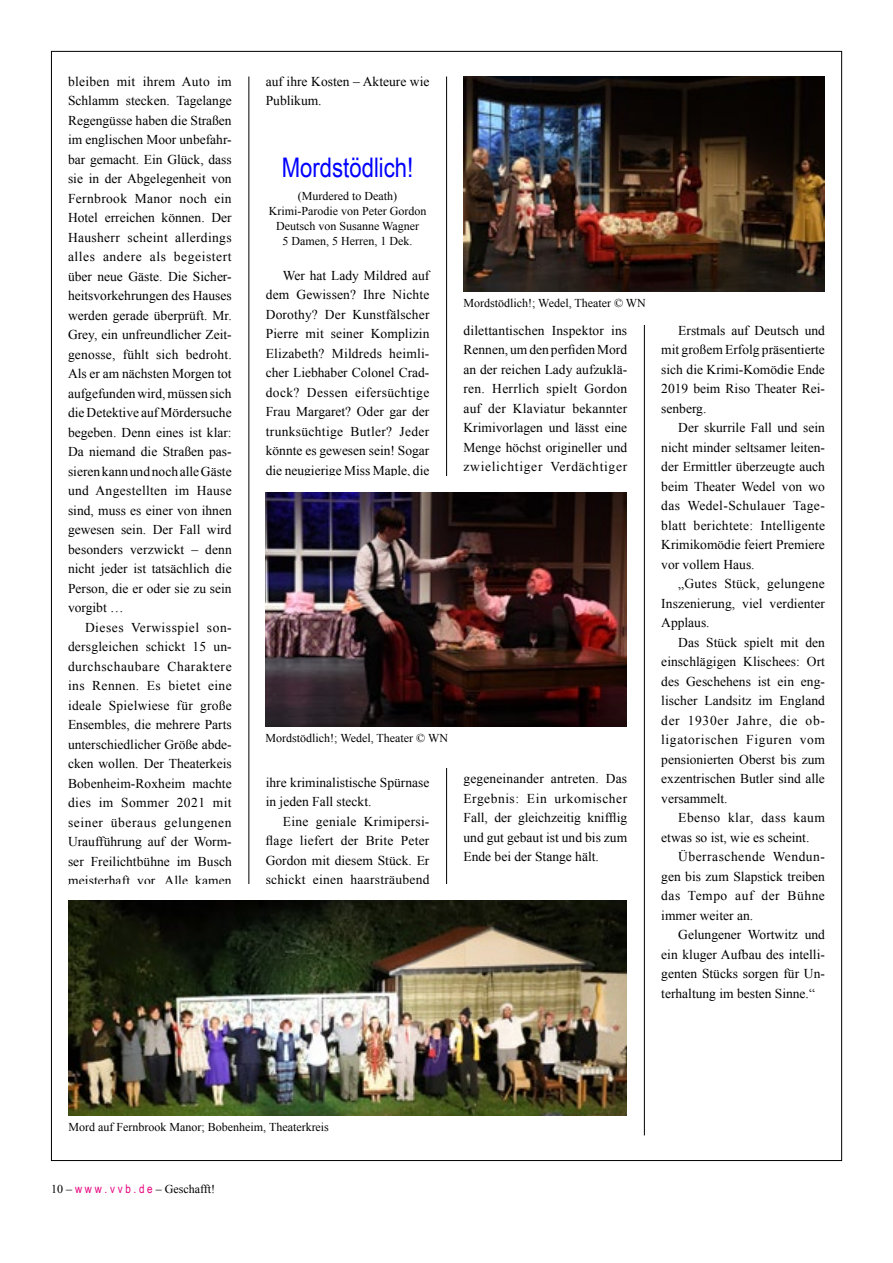
<style>
.page{position:relative;width:893px;height:1263px;background:#fff}
.page>*{position:absolute;margin:0;border:0;box-sizing:border-box;transform-origin:0 0}
._0_Titel{font:27px "Arial Narrow";color:#00f}
._2_Text{font:13.5px/19.5px "Times New Roman";color:#000;text-align:justify}
._2_Untertitel{font:12px/15px "Times New Roman";color:#000;text-align:center}
.Bildlegende{font:12px "Times New Roman";color:#000}
.s1{font-family:"Arial Narrow";color:#e6007d}
</style>
<div class="page">
<hr style="left:248px;top:77px;width:1px;height:1058px;background:#000">
<hr style="left:446px;top:77px;width:1px;height:1058px;background:#000">
<hr style="left:644px;top:77px;width:1px;height:1058px;background:#000">
<div style="left:69px;top:884px;width:558px;height:264px;background:#fff"></div>
<img style="left:69px;top:901px;width:558px;height:214px">
<img style="left:463px;top:77px;width:361px;height:214px">
<div style="left:266px;top:476px;width:361px;height:292px;background:#fff"></div>
<img style="left:266px;top:492px;width:360px;height:234px">
<p class="_2_Text" style="left:68px;top:71px;width:165px">bleiben mit ihrem Auto im Schlamm stecken. Tagelange Regengüsse haben die Straßen im englischen Moor unbefahr&shy;bar gemacht. Ein Glück, dass sie in der Abgelegenheit von Fernbrook Manor noch ein Hotel erreichen können. Der Hausherr scheint allerdings alles andere als begeistert über neue Gäste. Die Sicher&shy;heitsvorkehrungen des Hauses werden gerade überprüft. Mr.<br>Grey, ein unfreundlicher Zeit&shy;genosse, fühlt sich bedroht.<br>Als er am nächsten Morgen tot aufgefunden wird, müssen sich die Detektive auf Mördersuche begeben. Denn eines ist klar:<br>Da niemand die Straßen pas&shy;sieren kann und noch alle Gäste und Angestellten im Hause sind, muss es einer von ihnen gewesen sein. Der Fall wird besonders verzwickt – denn nicht jeder ist tatsächlich die Person, die er oder sie zu sein vorgibt …</p>
<p class="_2_Text" style="left:68px;top:617px;width:165px;text-indent:17px">Dieses Verwisspiel son&shy;dersgleichen schickt 15 un&shy;durchschaubare Charaktere ins Rennen. Es bietet eine ideale Spielwiese für große Ensembles, die mehrere Parts unterschiedlicher Größe abde&shy;cken wollen. Der Theaterkeis Bobenheim-Roxheim machte dies im Sommer 2021 mit seiner überaus gelungenen Uraufführung auf der Worm&shy;ser Freilichtbühne im Busch meisterhaft vor. Alle kamen</p>
<p class="_2_Text" style="left:266px;top:71px;width:165px">auf ihre Kosten – Akteure wie<br>Publikum.</p>
<p class="_0_Titel" style="left:282px;top:148px;width:133px">Mordstödlich!</p>
<p class="_2_Untertitel" style="left:298px;top:189px;width:101px">(Murdered to Death)</p>
<p class="_2_Untertitel" style="left:269px;top:204px;width:159px">Krimi-Parodie von Peter Gordon<br>Deutsch von Susanne Wagner</p>
<p class="_2_Untertitel" style="left:283px;top:234px;width:131px">5 Damen, 5 Herren, 1 Dek.</p>
<p class="_2_Text" style="left:266px;top:265px;width:165px;text-indent:17px">Wer hat Lady Mildred auf dem Gewissen? Ihre Nichte Dorothy? Der Kunstfälscher Pierre mit seiner Komplizin Elizabeth? Mildreds heimli&shy;cher Liebhaber Colonel Crad&shy;dock? Dessen eifersüchtige Frau Margaret? Oder gar der trunksüchtige Butler? Jeder könnte es gewesen sein! Sogar die neugierige Miss Maple, die</p>
<p class="Bildlegende" style="left:266px;top:730px;width:184px">Mordstödlich!; Wedel, Theater © WN</p>
<p class="_2_Text" style="left:266px;top:772px;width:165px">ihre kriminalistische Spürnase in jeden Fall steckt.</p>
<p class="_2_Text" style="left:266px;top:811px;width:165px;text-indent:17px">Eine geniale Krimipersi&shy;flage liefert der Brite Peter Gordon mit diesem Stück. Er schickt einen haarsträubend</p>
<p class="Bildlegende" style="left:463px;top:295px;width:184px">Mordstödlich!; Wedel, Theater © WN</p>
<p class="_2_Text" style="left:463px;top:320px;width:165px">dilettantischen Inspektor ins Rennen, um den perfiden Mord an der reichen Lady aufzuklä&shy;ren. Herrlich spielt Gordon auf der Klaviatur bekannter Krimivorlagen und lässt eine Menge höchst origineller und zwielichtiger Verdächtiger</p>
<p class="_2_Text" style="left:463px;top:769px;width:165px">gegeneinander antreten. Das Ergebnis: Ein urkomischer Fall, der gleichzeitig knifflig und gut gebaut ist und bis zum Ende bei der Stange hält.</p>
<p class="_2_Text" style="left:661px;top:320px;width:165px;text-indent:17px">Erstmals auf Deutsch und mit großem Erfolg präsentierte sich die Krimi-Komödie Ende 2019 beim Riso Theater Rei&shy;senberg.</p>
<p class="_2_Text" style="left:661px;top:418px;width:165px;text-indent:17px">Der skurrile Fall und sein nicht minder seltsamer leiten&shy;der Ermittler überzeugte auch beim Theater Wedel von wo das Wedel-Schulauer Tage&shy;blatt berichtete: Intelligente Krimikomödie feiert Premiere vor vollem Haus.</p>
<p class="_2_Text" style="left:661px;top:574px;width:165px;text-indent:17px">„Gutes Stück, gelungene Inszenierung, viel verdienter Applaus.</p>
<p class="_2_Text" style="left:661px;top:632px;width:165px;text-indent:17px">Das Stück spielt mit den einschlägigen Klischees: Ort des Geschehens ist ein eng&shy;lischer Landsitz im England der 1930er Jahre, die ob&shy;ligatorischen Figuren vom pensionierten Oberst bis zum exzentrischen Butler sind alle versammelt.</p>
<p class="_2_Text" style="left:661px;top:808px;width:165px;text-indent:17px">Ebenso klar, dass kaum etwas so ist, wie es scheint.</p>
<p class="_2_Text" style="left:661px;top:847px;width:165px;text-indent:17px">Überraschende Wendun&shy;gen bis zum Slapstick treiben das Tempo auf der Bühne immer weiter an.</p>
<p class="_2_Text" style="left:661px;top:925px;width:165px;text-indent:17px">Gelungener Wortwitz und ein kluger Aufbau des intelli&shy;genten Stücks sorgen für Un&shy;terhaltung im besten Sinne.“</p>
<p class="Bildlegende" style="left:69px;top:1119px;width:262px">Mord auf Fernbrook Manor; Bobenheim, Theaterkreis</p>
<p class="_2_Untertitel" style="left:51px;top:1181px;width:166px">10 – <span class="s1">w w w . v v b . d e</span> – Geschafft!</p>
</div>
